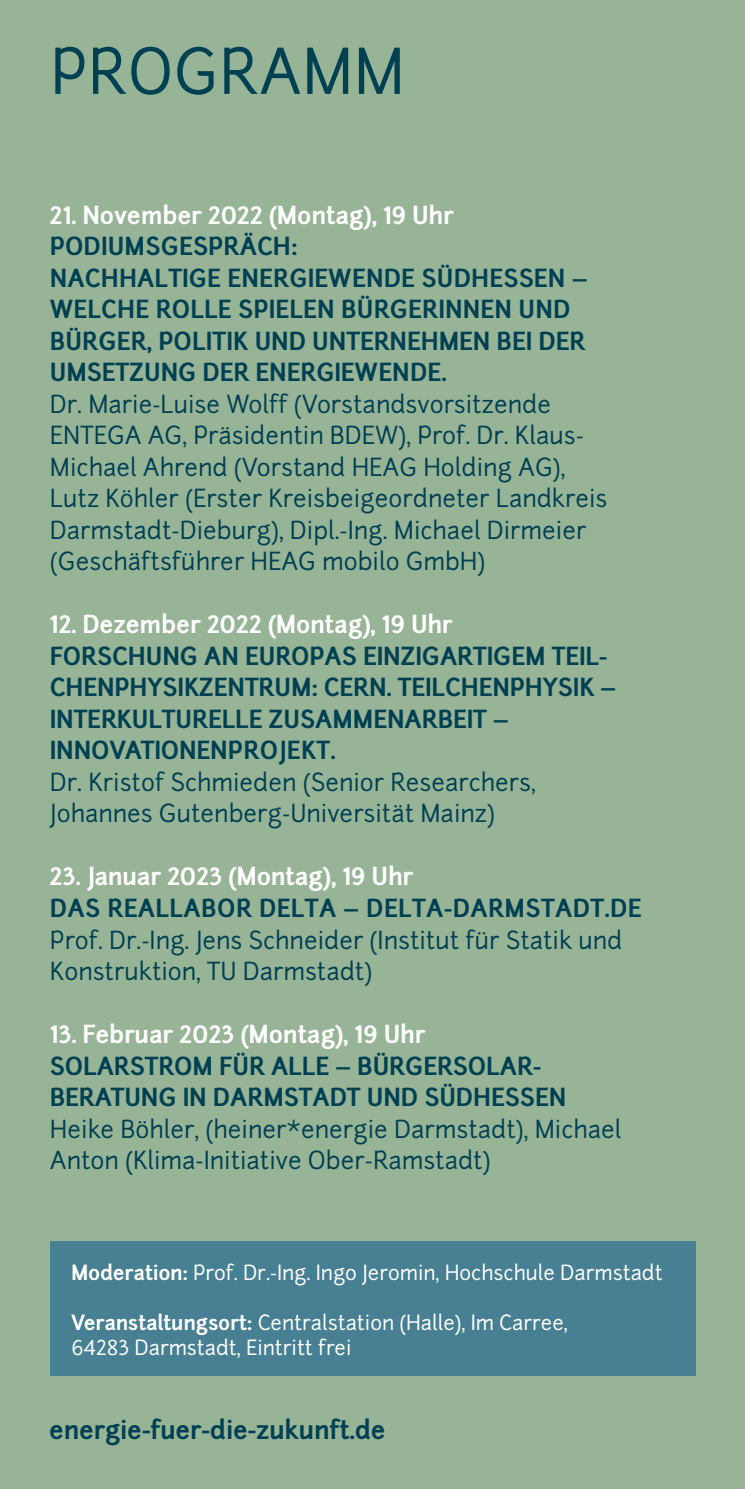
<style>
.page{position:relative;width:745px;height:1489px;background:#fff}
.page>*{position:absolute;margin:0;border:0;box-sizing:border-box;transform-origin:0 0}
.t1{font:60px "Junction";letter-spacing:.01em;color:#004053}
.t2{font:700 25px "Junction";color:#004053}
.t3{font:23.75px/31.5px "Junction";color:#004053}
.t4{font:700 23.75px/31.5px "Junction";letter-spacing:.01em;color:#004053}
.t5{font:700 23.75px "Junction";color:#fff}
.t6{font:700 23.75px "Junction";letter-spacing:.03em;color:#004053}
.t7{font:20px "Junction";color:#fff}
.s1{font-weight:700}
</style>
<div class="page">
<div style="left:0;top:0;width:744px;height:1488px;background:#98b496"></div>
<div style="left:50px;top:1241px;width:644px;height:134px;background:#488093"></div>
<p class="t1" style="left:50px;top:33px;width:356px">PROGRAMM</p>
<p class="t5" style="left:50px;top:199px;width:405px">21. November 2022 (Montag), 19 Uhr</p>
<p class="t4" style="left:50px;top:230px;width:249px">PODIUMSGESPRÄCH:</p>
<p class="t4" style="left:50px;top:262px;width:539px">NACHHALTIGE ENERGIEWENDE SÜDHESSEN –<br>WELCHE ROLLE SPIELEN BÜRGERINNEN UND</p>
<p class="t4" style="left:50px;top:325px;width:536px">BÜRGER, POLITIK UND UNTERNEHMEN BEI DER</p>
<p class="t4" style="left:50px;top:356px;width:398px">UMSETZUNG DER ENERGIEWENDE.</p>
<p class="t3" style="left:50px;top:388px;width:502px">Dr. Marie-Luise Wolff (Vorstandsvorsitzende</p>
<p class="t3" style="left:50px;top:420px;width:535px">ENTEGA AG, Präsidentin BDEW), Prof. Dr. Klaus-</p>
<p class="t3" style="left:50px;top:451px;width:558px">Michael Ahrend (Vorstand HEAG Holding AG),<br>Lutz Köhler (Erster Kreisbeigeordneter Landkreis<br>Darmstadt-Dieburg), Dipl.-Ing. Michael Dirmeier</p>
<p class="t3" style="left:50px;top:546px;width:437px">(Geschäftsführer HEAG mobilo GmbH)</p>
<p class="t5" style="left:50px;top:609px;width:404px">12. Dezember 2022 (Montag), 19 Uhr</p>
<p class="t4" style="left:50px;top:640px;width:567px">FORSCHUNG AN EUROPAS EINZIGARTIGEM TEIL-<br>CHENPHYSIKZENTRUM: CERN. TEILCHENPHYSIK –<br>INTERKULTURELLE ZUSAMMENARBEIT –</p>
<p class="t4" style="left:50px;top:734px;width:287px">INNOVATIONENPROJEKT.</p>
<p class="t3" style="left:50px;top:766px;width:487px">Dr. Kristof Schmieden (Senior Researchers,</p>
<p class="t3" style="left:50px;top:798px;width:446px">Johannes Gutenberg-Universität Mainz)</p>
<p class="t5" style="left:50px;top:861px;width:364px">23. Januar 2023 (Montag), 19 Uhr</p>
<p class="t6" style="left:50px;top:892px;width:592px">DAS REALLABOR DELTA – DELTA-DARMSTADT.DE</p>
<p class="t3" style="left:50px;top:924px;width:573px">Prof. Dr.-Ing. Jens Schneider (Institut für Statik und</p>
<p class="t3" style="left:50px;top:955px;width:324px">Konstruktion, TU Darmstadt)</p>
<p class="t5" style="left:50px;top:1018px;width:377px">13. Februar 2023 (Montag), 19 Uhr</p>
<p class="t4" style="left:50px;top:1049px;width:492px">SOLARSTROM FÜR ALLE – BÜRGERSOLAR-</p>
<p class="t4" style="left:50px;top:1081px;width:517px">BERATUNG IN DARMSTADT UND SÜDHESSEN</p>
<p class="t3" style="left:50px;top:1113px;width:572px">Heike Böhler, (heiner*energie Darmstadt), Michael<br>Anton (Klima-Initiative Ober-Ramstadt)</p>
<p class="t7" style="left:71px;top:1259px;width:592px"><span class="s1">Moderation:</span> Prof. Dr.-Ing. Ingo Jeromin, Hochschule Darmstadt</p>
<p class="t7" style="left:71px;top:1309px;width:497px"><span class="s1">Veranstaltungsort:</span> Centralstation (Halle), Im Carree,</p>
<p class="t7" style="left:71px;top:1334px;width:281px">64283 Darmstadt, Eintritt frei</p>
<p class="t2" style="left:50px;top:1413px;width:337px">energie-fuer-die-zukunft.de</p>
</div>
